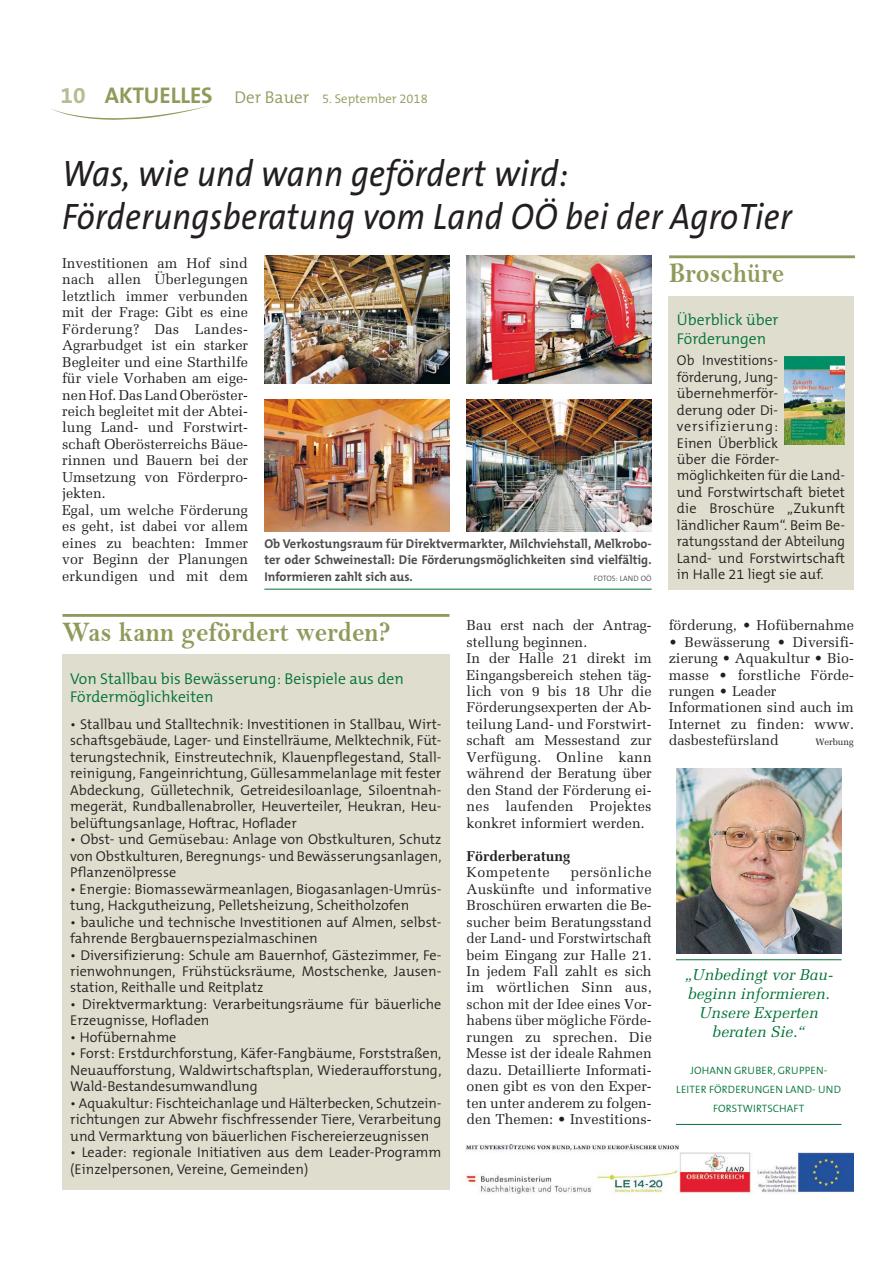
<style>
.page{position:relative;width:893px;height:1263px;background:#fff}
.page>*{position:absolute;margin:0;border:0;box-sizing:border-box;transform-origin:0 0}
.t1{font:italic 37.05px/42.8px "The Sans B5 Plain";letter-spacing:.01em;color:#231f20;scale:.9 1}
.t2{font:28.5px "Bell MT Bold";letter-spacing:.01em;color:#8f9b5b;scale:.9 1}
.t3{font:300 15.6px/18.5px "The Mix B W4";color:#007236}
.t4{font:italic 15.6px/18.8px "Melior LT Std";color:#007236;text-align:center}
.t5{font:14.25px/16.5px "Melior LT Std";color:#231f20}
.t6{font:300 14.25px/16.5px "The Mix B W4";color:#231f20;text-align:justify}
.t7{font:300 14.25px/16.5px "The Mix B W4";color:#231f20;scale:.96 1}
.t8{font:700 14.25px "Melior LT Std";color:#231f20}
.t9{font:14.25px "Melior LT Std";letter-spacing:.03em;color:#231f20}
.t10{font:700 12.75px/16.5px "The Mix B W7";color:#4c4c4e;text-align:justify}
.t11{font:300 12.75px "The Mix B4";color:#8f9b5b}
.t12{font:300 10.65px/18.8px "The Mix B W4";letter-spacing:.015em;color:#007236;text-align:center}
.t13{font:9.3px "Melior LT Std";color:#231f20}
.t14{font:300 7.8px "The Mix B W4";letter-spacing:.015em;color:#4c4c4e}
.s1{font-family:"The Mix B7";font-weight:700;font-size:22.8px;color:#b7bc93}
.s2{font-family:"The Mix B7";font-weight:700;font-size:22.8px}
.s3{font-size:17.1px}
</style>
<div class="page">
<svg style="left:51px;top:106px;width:157px;height:14px"></svg>
<hr style="left:264px;top:589px;width:388px;height:1px;background:#007236">
<img style="left:264px;top:256px;width:185px;height:127px">
<img style="left:264px;top:400px;width:185px;height:131px">
<img style="left:467px;top:400px;width:185px;height:131px">
<img style="left:467px;top:256px;width:185px;height:127px">
<div style="left:669px;top:296px;width:185px;height:294px;background:#dfddcd"></div>
<hr style="left:669px;top:255px;width:186px;height:3px;background:#8f9b5b">
<div style="left:62px;top:655px;width:387px;height:535px;background:#dfddcd"></div>
<hr style="left:63px;top:614px;width:386px;height:3px;background:#8f9b5b">
<img style="left:784px;top:356px;width:60px;height:89px">
<img style="left:461px;top:1144px;width:392px;height:50px">
<img style="left:676px;top:769px;width:165px;height:185px">
<hr style="left:676px;top:959px;width:165px;height:1px;background:#007236">
<hr style="left:676px;top:1124px;width:165px;height:1px;background:#007236">
<p class="t11" style="left:61px;top:93px;width:369px"><span class="s1">10</span> <span class="s2">AKTUELLES</span> <span class="s3">Der Bauer</span> 5. September 2018</p>
<h1 class="t1" style="left:62px;top:155px;width:812px">Was, wie und wann gefördert wird:<br>Förderungsberatung vom Land OÖ bei der AgroTier</h1>
<p class="t5" style="left:62px;top:256px;width:187px">Investitionen am Hof sind nach allen Überlegungen letztlich immer verbunden mit der Frage: Gibt es eine<br>För derung? Das Landes-<br>Agrarbudget ist ein starker<br>Begleiter und eine Starthilfe für viele Vorhaben am eige&shy;nen Hof. Das Land Oberöster&shy;reich begleitet mit der Abtei&shy;lung Land- und Forstwirt&shy;schaft Oberösterreichs Bäue&shy;rinnen und Bauern bei der<br>Umsetzung von Förderpro&shy;jekten.<br>Egal, um welche Förderung es geht, ist dabei vor al lem eines zu beachten: Immer vor Beginn der Planungen erkundigen und mit dem</p>
<p class="t10" style="left:264px;top:536px;width:389px">Ob Verkostungsraum für Direktvermarkter, Milchviehstall, Melkrobo&shy;ter oder Schweinestall: Die Förderungsmöglichkeiten sind vielfältig.<br>Informieren zahlt sich aus.</p>
<p class="t14" style="left:594px;top:575px;width:59px">FOTOS: LAND OÖ</p>
<h2 class="t2" style="left:63px;top:617px;width:366px">Was kann gefördert werden?</h2>
<p class="t5" style="left:467px;top:618px;width:187px">Bau erst nach der Antrag&shy;stellung beginnen.<br>In der Halle 21 direkt im<br>Eingangsbereich stehen täg&shy;lich von 9 bis 18 Uhr die<br>Förderungsexperten der Ab&shy;teilung Land- und Forstwirt&shy;schaft am Messestand zur<br>Verfügung. Online kann während der Beratung über den Stand der Förderung ei&shy;nes laufenden Projektes konkret informiert werden.</p>
<p class="t8" style="left:467px;top:850px;width:105px">Förderberatung</p>
<p class="t9" style="left:467px;top:866px;width:85px">Kompetente</p>
<p class="t3" style="left:70px;top:671px;width:335px">Von Stallbau bis Bewässerung: Beispiele aus den<br>Fördermöglichkeiten</p>
<p class="t6" style="left:70px;top:717px;width:373px">• Stallbau und Stalltechnik: Investitionen in Stallbau, Wirt&shy;schaftsgebäude, Lager- und Einstellräume, Melktech nik, Füt&shy;terungstechnik, Einstreutechnik, Klauenpflegestand, Stall&shy;reini gung, Fangeinrichtung, Güllesammel anlage mit fester Abdeckung, Gülletechnik, Getreidesiloanlage, Siloentnah&shy;megerät, Rundballenabroller, Heuverteiler, Heukran, Heu&shy;belüftungsanlage, Hoftrac, Hoflader</p>
<p class="t6" style="left:70px;top:833px;width:373px">• Obst- und Gemüsebau: Anlage von Obstkulturen, Schutz von Obstkulturen, Beregnungs- und Bewässerungsanlagen, Pflanzenölpresse</p>
<p class="t6" style="left:70px;top:882px;width:373px">• Energie: Biomassewärmeanlagen, Biogasanlagen-Umrüs&shy;tung, Hackgutheizung, Pelletsheizung, Scheitholzofen</p>
<p class="t6" style="left:70px;top:915px;width:373px">• bauliche und technische Investitionen auf Almen, selbst&shy;fahrende Bergbauernspezialmaschinen</p>
<p class="t6" style="left:70px;top:948px;width:373px">• Diversifizierung: Schule am Bauernhof, Gäs te zimmer, Fe&shy;rienwohnungen, Frühstücksräume, Mostschenke, Jausen&shy;station, Reit halle und Reitplatz</p>
<p class="t6" style="left:70px;top:997px;width:373px">• Direktvermarktung: Verarbeitungsräume für bäuerliche<br>Erzeugnisse, Hofladen</p>
<p class="t6" style="left:70px;top:1030px;width:108px">• Hofübernahme</p>
<p class="t6" style="left:70px;top:1047px;width:373px">• Forst: Erstdurchforstung, Käfer-Fangbäume, Forststraßen, Neuaufforstung, Waldwirtschaftsplan, Wiederaufforstung, Wald-Bestandesumwandlung</p>
<p class="t6" style="left:70px;top:1096px;width:373px">• Aquakultur: Fischteichanlage und Hälterbecken, Schutz ein&shy;richtungen zur Abwehr fischfres sender Tiere, Verarbeitung und Vermarktung von bäuerlichen Fischereierzeugnissen</p>
<p class="t6" style="left:70px;top:1145px;width:373px">• Leader: regionale Initiativen aus dem Leader-Programm (Einzelpersonen, Vereine, Gemeinden)</p>
<p class="t5" style="left:467px;top:865px;width:187px;text-align:justify;text-indent:104px">persönliche Auskünfte und informative Broschüren erwarten die Be&shy;sucher beim Beratungsstand der Land- und Forstwirtschaft beim Eingang zur Halle 21.<br>In jedem Fall zahlt es sich im wörtlichen Sinn aus, schon mit der Idee eines Vor&shy;habens über mögliche Förde&shy;rungen zu sprechen. Die Messe ist der ideale Rahmen dazu. Detaillierte Informati&shy;onen gibt es von den Exper&shy;ten unter anderem zu folgen&shy;den Themen: • Investitions-</p>
<h2 class="t2" style="left:669px;top:259px;width:129px">Broschüre</h2>
<p class="t3" style="left:677px;top:312px;width:103px">Überblick über<br>Förderungen</p>
<p class="t7" style="left:677px;top:354px;width:177px">Ob Investitions&shy;förderung, Jung&shy;übernehmerför-<br>derung oder Di&shy;versifizierung:<br>Einen Überblick<br>über die Förder&shy;möglichkeiten für die Land&shy;und Forstwirt schaft bietet die Broschüre „Zukunft ländlicher Raum“. Beim Be&shy;ratungsstand der Abteilung<br>Land- und Forstwirtschaft in Halle 21 liegt sie auf.</p>
<p class="t5" style="left:669px;top:618px;width:187px">förderung, • Hofübernahme</p>
<p class="t5" style="left:669px;top:634px;width:187px">• Bewässerung • Diversifi&shy;zierung • Aquakultur • Bio&shy;masse • forstliche Förde&shy;rungen • Leader<br>Informationen sind auch im<br>Internet zu finden: www. dasbestefürsland</p>
<p class="t13" style="left:815px;top:738px;width:40px">Werbung</p>
<p class="t4" style="left:684px;top:967px;width:150px">„Unbedingt vor Bau&shy;beginn informieren.<br>Unsere Experten beraten Sie.“</p>
<p class="t12" style="left:676px;top:1062px;width:166px">JOHANN GRUBER, GRUPPEN-<br>LEITER FÖRDERUNGEN LAND- UND<br>FORSTWIRTSCHAFT</p>
</div>
